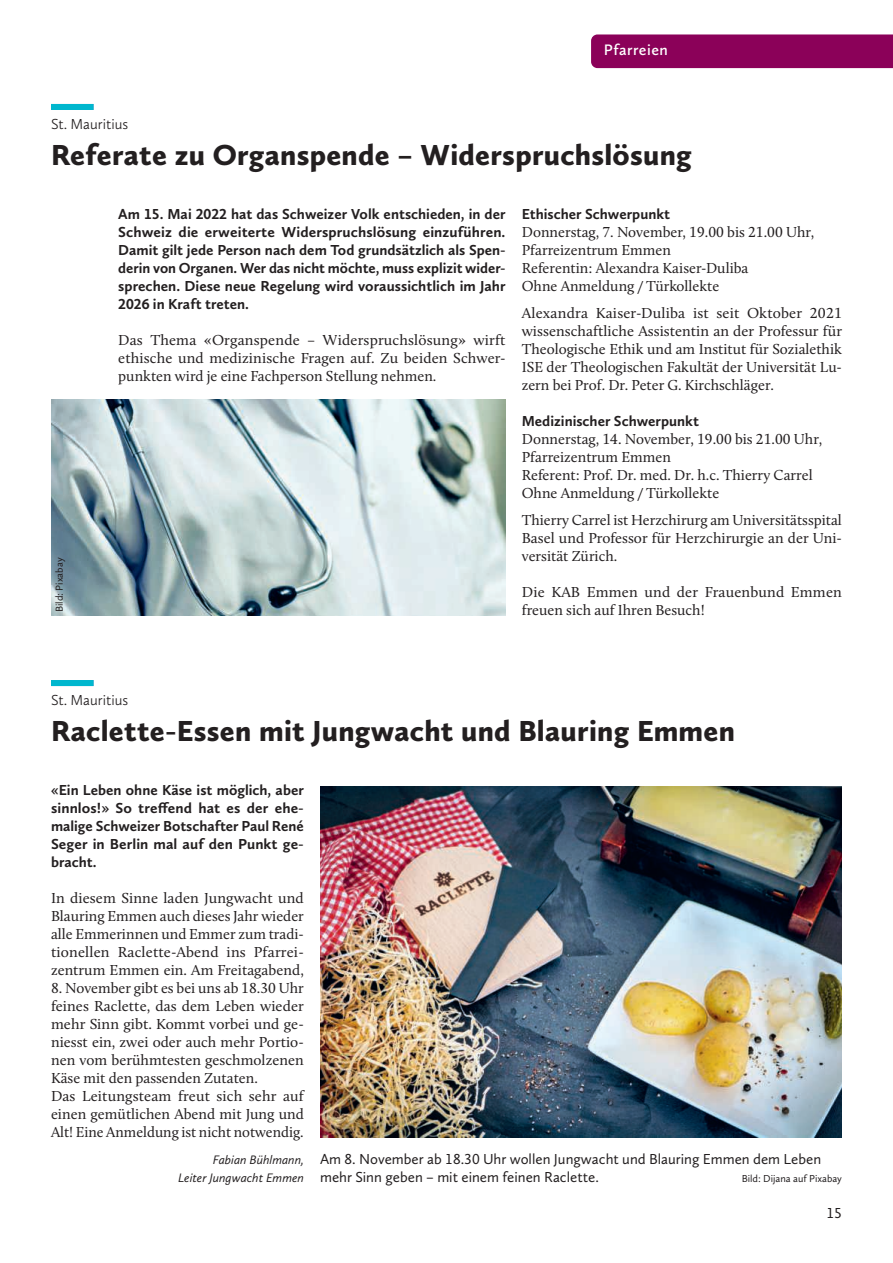
<style>
.page{position:relative;width:893px;height:1263px;background:#fff}
.page>*{position:absolute;margin:0;border:0;box-sizing:border-box;transform-origin:0 0}
.t1{font:900 30px "Calluna Sans";letter-spacing:.01em;color:#231f20}
.t2{font:600 15.75px "Calluna Sans";letter-spacing:.03em;color:#fff}
.t3{font:15px/18px "Calluna";color:#231f20;text-align:justify}
.t4{font:700 15px/18px "Calluna Sans";color:#231f20;text-align:justify}
.t5{font:15px/18px "Calluna Sans";color:#231f20}
.t6{font:300 15px "Calluna Sans";color:#231f20}
.t7{font:italic 12.75px/18px "Calluna Sans";color:#231f20;text-align:right}
.t8{font:10.5px "Calluna Sans";color:#231f20}
</style>
<div class="page">
<div style="left:51px;top:104px;width:43px;height:6px;background:#00b7ce"></div>
<div style="left:51px;top:680px;width:43px;height:6px;background:#00b7ce"></div>
<img style="left:320px;top:786px;width:522px;height:351px">
<img style="left:51px;top:399px;width:455px;height:216px">
<div style="left:591px;top:34px;width:302px;height:34px;background:#8b0159"></div>
<p class="t2" style="left:604px;top:40px;width:66px">Pfarreien</p>
<p class="t6" style="left:51px;top:115px;width:79px">St. Mauritius</p>
<h1 class="t1" style="left:51px;top:136px;width:642px">Referate zu Organspende – Widerspruchslösung</h1>
<p class="t4" style="left:118px;top:205px;width:389px">Am 15. Mai 2022 hat das Schweizer Volk entschieden, in der Schweiz die erweiterte Widerspruchslösung einzuführen.<br>Damit gilt jede Person nach dem Tod grundsätzlich als Spen&shy;derin von Organen. Wer das nicht möchte, muss explizit wider&shy;sprechen. Diese neue Regelung wird voraussichtlich im Jahr 2026 in Kraft treten.</p>
<p class="t3" style="left:118px;top:331px;width:389px">Das Thema «Organspende – Widerspruchslösung» wirft ethische und medizinische Fragen auf. Zu beiden Schwer&shy;punkten wird je eine Fachperson Stellung nehmen.</p>
<p class="t4" style="left:522px;top:205px;width:150px">Ethischer Schwerpunkt</p>
<p class="t3" style="left:522px;top:223px;width:294px;text-align:left">Donnerstag, 7. November, 19.00 bis 21.00 Uhr, Pfarreizentrum Emmen<br>Referentin: Alexandra Kaiser-Duliba<br>Ohne Anmeldung / Türkollekte</p>
<p class="t3" style="left:522px;top:304px;width:322px">Alexandra Kaiser-Duliba ist seit Oktober 2021 wissenschaftliche Assistentin an der Professur für Theologische Ethik und am Institut für Sozialethik ISE der Theologischen Fakultät der Universität Lu&shy;zern bei Prof. Dr. Peter G. Kirchschläger.</p>
<p class="t4" style="left:522px;top:412px;width:179px">Medizinischer Schwerpunkt</p>
<p class="t3" style="left:522px;top:430px;width:302px;text-align:left">Donnerstag, 14. November, 19.00 bis 21.00 Uhr, Pfarreizentrum Emmen<br>Referent: Prof. Dr. med. Dr. h.c. Thierry Carrel Ohne Anmeldung / Türkollekte</p>
<p class="t3" style="left:522px;top:511px;width:322px">Thierry Carrel ist Herzchirurg am Universitätsspital Basel und Professor für Herzchirurgie an der Uni&shy;versität Zürich.</p>
<p class="t3" style="left:522px;top:583px;width:322px">Die KAB Emmen und der Frauenbund Emmen freuen sich auf Ihren Besuch!</p>
<p class="t8" style="left:53px;top:612px;width:56px;rotate:-90deg">Bild: Pixabay</p>
<p class="t6" style="left:51px;top:691px;width:79px">St. Mauritius</p>
<h1 class="t1" style="left:51px;top:712px;width:685px">Raclette-Essen mit Jungwacht und Blauring Emmen</h1>
<p class="t4" style="left:51px;top:781px;width:254px">«Ein Leben ohne Käse ist möglich, aber sinnlos!» So treffend hat es der ehe&shy;malige Schweizer Botschafter Paul René Seger in Berlin mal auf den Punkt ge&shy;bracht.</p>
<p class="t3" style="left:51px;top:889px;width:254px">In diesem Sinne laden Jungwacht und Blauring Emmen auch dieses Jahr wieder alle Emmerinnen und Emmer zum tradi&shy;tionellen Raclette-Abend ins Pfarrei&shy;zentrum Emmen ein. Am Freitagabend,</p>
<p class="t3" style="left:51px;top:979px;width:254px;text-align:left">8. November gibt es bei uns ab 18.30 Uhr feines Raclette, das dem Leben wieder mehr Sinn gibt. Kommt vorbei und ge&shy;niesst ein, zwei oder auch mehr Portio&shy;nen vom berühmtesten geschmolzenen Käse mit den passenden Zutaten.<br>Das Leitungsteam freut sich sehr auf einen gemütlichen Abend mit Jung und Alt! Eine Anmeldung ist nicht notwendig.</p>
<p class="t7" style="left:178px;top:1151px;width:127px">Fabian Bühlmann,<br>Leiter Jungwacht Emmen</p>
<p class="t5" style="left:320px;top:1150px;width:503px">Am 8. November ab 18.30 Uhr wollen Jungwacht und Blauring Emmen dem Leben mehr Sinn geben – mit einem feinen Raclette.</p>
<p class="t8" style="left:742px;top:1172px;width:102px">Bild: Dijana auf Pixabay</p>
<p class="t5" style="left:826px;top:1204px;width:17px">15</p>
</div>
